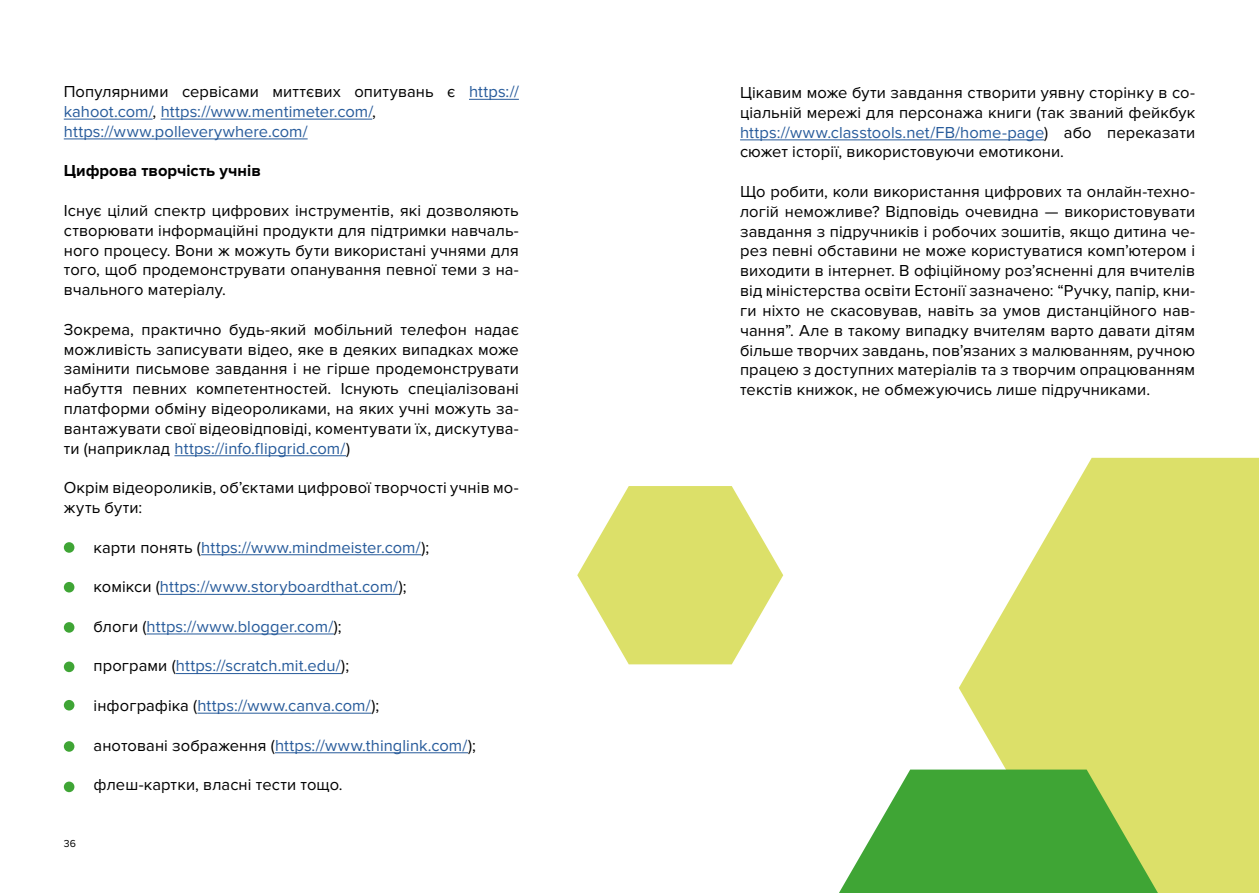
<style>
.page{position:relative;width:1259px;height:893px;background:#fff}
.page>*{position:absolute;margin:0;border:0;box-sizing:border-box;transform-origin:0 0}
.t1{font:16.5px/19.8px "Proxima Nova";letter-spacing:.005em;color:#000;text-align:justify}
.t2{font:16.5px/19.8px "Proxima Nova";letter-spacing:.005em;color:#275b9b}
.t3{font:700 16.5px "Proxima Nova";color:#000}
.t4{font:10.5px "Proxima Nova";color:#000}
.s1{color:#000}
.s2{color:#275b9b}
</style>
<div class="page">
<hr style="left:469px;top:99px;width:50px;height:1px;background:#275b9b">
<hr style="left:64px;top:119px;width:89px;height:1px;background:#275b9b">
<hr style="left:161px;top:119px;width:211px;height:1px;background:#275b9b">
<hr style="left:64px;top:139px;width:244px;height:1px;background:#275b9b">
<hr style="left:174px;top:455px;width:172px;height:1px;background:#275b9b">
<hr style="left:201px;top:554px;width:220px;height:1px;background:#275b9b">
<hr style="left:160px;top:594px;width:239px;height:1px;background:#275b9b">
<hr style="left:147px;top:634px;width:187px;height:1px;background:#275b9b">
<hr style="left:176px;top:673px;width:165px;height:1px;background:#275b9b">
<hr style="left:197px;top:713px;width:174px;height:1px;background:#275b9b">
<hr style="left:275px;top:752px;width:193px;height:1px;background:#275b9b">
<div style="left:64px;top:582px;width:10px;height:10px;background:#3fa535;border-radius:50%"></div>
<div style="left:64px;top:622px;width:10px;height:11px;background:#3fa535;border-radius:50%"></div>
<div style="left:64px;top:662px;width:10px;height:10px;background:#3fa535;border-radius:50%"></div>
<div style="left:64px;top:542px;width:10px;height:11px;background:#3fa535;border-radius:50%"></div>
<div style="left:64px;top:741px;width:10px;height:11px;background:#3fa535;border-radius:50%"></div>
<div style="left:64px;top:782px;width:10px;height:10px;background:#3fa535;border-radius:50%"></div>
<div style="left:64px;top:700px;width:10px;height:10px;background:#3fa535;border-radius:50%"></div>
<hr style="left:740px;top:140px;width:304px;height:1px;background:#275b9b">
<svg style="left:958px;top:458px;width:301px;height:435px;fill:#dce069"></svg>
<svg style="left:577px;top:486px;width:206px;height:178px"></svg>
<svg style="left:839px;top:770px;width:319px;height:123px;background:#65b551"></svg>
<p class="t2" style="left:64px;top:82px;width:456px"><span class="s1">Популярними сервісами миттєвих опитувань є</span> https:// kahoot.com/<span class="s1">,</span> https://www.mentimeter.com/<span class="s1">, </span>https://www.polleverywhere.com/</p>
<p class="t3" style="left:64px;top:161px;width:199px">Цифрова творчість учнів</p>
<p class="t1" style="left:64px;top:201px;width:456px">Існує цілий спектр цифрових інструментів, які дозволяють створювати інформаційні продукти для підтримки навчаль&shy;ного процесу. Вони ж можуть бути використані учнями для того, щоб продемонструвати опанування певної теми з на&shy;вчального матеріалу.</p>
<p class="t1" style="left:64px;top:320px;width:456px">Зокрема, практично будь-який мобільний телефон надає можливість записувати відео, яке в деяких випадках може замінити письмове завдання і не гірше продемонструвати набуття певних компетентностей. Існують спеціалізовані платформи обміну відеороликами, на яких учні можуть за&shy;вантажувати свої відеовідповіді, коментувати їх, дискутува&shy;ти (наприклад <span class="s2">https://info.flipgrid.com/</span>)</p>
<p class="t1" style="left:64px;top:478px;width:456px">Окрім відеороликів, об’єктами цифрової творчості учнів мо&shy;жуть бути:</p>
<p class="t2" style="left:94px;top:537px;width:337px"><span class="s1">карти понять (</span>https://www.mindmeister.com/<span class="s1">);</span></p>
<p class="t2" style="left:94px;top:577px;width:314px"><span class="s1">комікси (</span>https://www.storyboardthat.com/<span class="s1">);</span></p>
<p class="t2" style="left:94px;top:617px;width:250px"><span class="s1">блоги (</span>https://www.blogger.com/<span class="s1">);</span></p>
<p class="t2" style="left:94px;top:656px;width:257px"><span class="s1">програми (</span>https://scratch.mit.edu/<span class="s1">);</span></p>
<p class="t2" style="left:94px;top:696px;width:287px"><span class="s1">інфографіка (</span>https://www.canva.com/<span class="s1">);</span></p>
<p class="t2" style="left:94px;top:735px;width:384px"><span class="s1">анотовані зображення (</span>https://www.thinglink.com/<span class="s1">);</span></p>
<p class="t1" style="left:94px;top:775px;width:251px">флеш-картки, власні тести тощо.</p>
<p class="t4" style="left:64px;top:838px;width:14px">36</p>
<p class="t1" style="left:740px;top:83px;width:457px">Цікавим може бути завдання створити уявну сторінку в со&shy;ціальній мережі для персонажа книги (так званий фейкбук <span class="s2">https://www.classtools.net/FB/home-page</span>) або переказати сюжет історії, використовуючи емотикони.</p>
<p class="t1" style="left:740px;top:182px;width:457px">Що робити, коли використання цифрових та онлайн-техно&shy;логій неможливе? Відповідь очевидна — використовувати завдання з підручників і робочих зошитів, якщо дитина че&shy;рез певні обставини не може користуватися комп’ютером і виходити в інтернет. В офіційному роз’ясненні для вчителів від міністерства освіти Естонії зазначено: “Ручку, папір, кни&shy;ги ніхто не скасовував, навіть за умов дистанційного нав&shy;чання”. Але в такому випадку вчителям варто давати дітям більше творчих завдань, пов’язаних з малюванням, ручною працею з доступних матеріалів та з творчим опрацюванням текстів книжок, не обмежуючись лише підручниками.</p>
</div>
